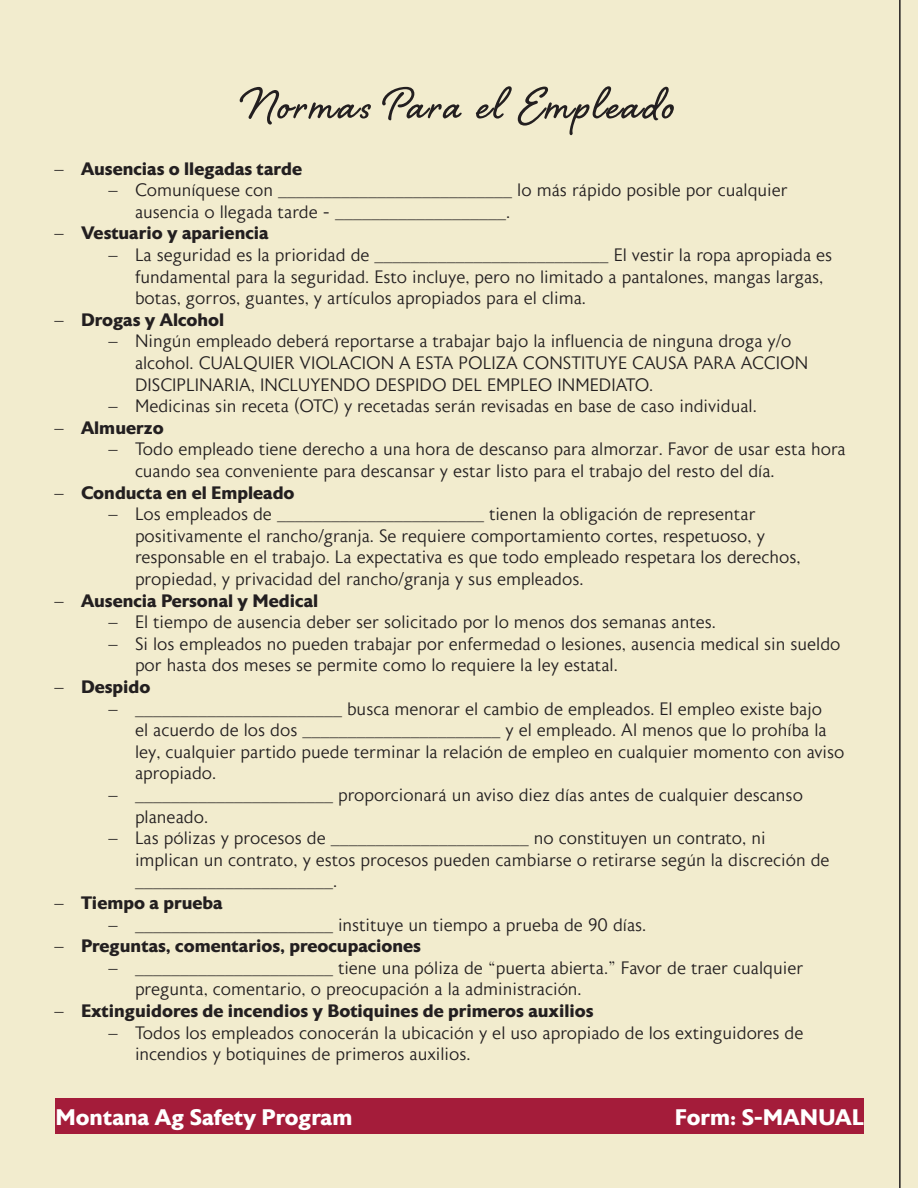
<style>
.page{position:relative;width:918px;height:1188px;background:#fff}
.page>*{position:absolute;margin:0;border:0;box-sizing:border-box;transform-origin:0 0}
.t1{font:700 57px "Shelby";letter-spacing:.05em;color:#231f20}
.t2{font:700 22.5px "Astoria Sans";color:#fff}
.t3{font:300 18px/21.6px "Astoria Sans";color:#231f20}
.t4{font:700 18px "Astoria Sans";color:#231f20}
</style>
<div class="page">
<div style="left:0;top:0;width:899px;height:1188px;background:#f2ecce"></div>
<div style="left:56px;top:1099px;width:808px;height:35px;background:#a41c3a"></div>
<svg style="left:899px;top:0;width:19px;height:1188px;background:#e1dbc0"></svg>
<svg style="left:54px;top:170px;width:14px;height:6px"></svg>
<svg style="left:108px;top:191px;width:14px;height:6px"></svg>
<svg style="left:54px;top:234px;width:14px;height:6px"></svg>
<svg style="left:108px;top:256px;width:14px;height:6px"></svg>
<svg style="left:54px;top:321px;width:14px;height:6px"></svg>
<svg style="left:108px;top:342px;width:14px;height:6px"></svg>
<svg style="left:108px;top:407px;width:14px;height:6px"></svg>
<svg style="left:54px;top:429px;width:14px;height:6px"></svg>
<svg style="left:108px;top:450px;width:14px;height:6px"></svg>
<svg style="left:54px;top:494px;width:14px;height:6px"></svg>
<svg style="left:108px;top:515px;width:14px;height:6px"></svg>
<svg style="left:54px;top:602px;width:14px;height:6px"></svg>
<svg style="left:108px;top:623px;width:14px;height:6px"></svg>
<svg style="left:108px;top:645px;width:14px;height:6px"></svg>
<svg style="left:54px;top:688px;width:14px;height:6px"></svg>
<svg style="left:108px;top:710px;width:14px;height:6px"></svg>
<svg style="left:108px;top:796px;width:14px;height:6px"></svg>
<svg style="left:108px;top:839px;width:14px;height:6px"></svg>
<svg style="left:54px;top:904px;width:14px;height:6px"></svg>
<svg style="left:108px;top:926px;width:14px;height:6px"></svg>
<svg style="left:54px;top:947px;width:14px;height:6px"></svg>
<svg style="left:108px;top:969px;width:14px;height:6px"></svg>
<svg style="left:54px;top:1012px;width:14px;height:6px"></svg>
<svg style="left:108px;top:1034px;width:14px;height:6px"></svg>
<p class="t1" style="left:243px;top:65px;width:434px">Normas Para el Empleado</p>
<p class="t4" style="left:81px;top:158px;width:223px">Ausencias o llegadas tarde</p>
<p class="t3" style="left:135px;top:180px;width:654px">Comuníquese con __________________________ lo más rápido posible por cualquier ausencia o llegada tarde - ___________________.</p>
<p class="t4" style="left:81px;top:223px;width:189px">Vestuario y apariencia</p>
<p class="t3" style="left:135px;top:245px;width:699px">La seguridad es la prioridad de __________________________ El vestir la ropa apropiada es fundamental para la seguridad. Esto incluye, pero no limitado a pantalones, mangas largas, botas, gorros, guantes, y artículos apropiados para el clima.</p>
<p class="t4" style="left:81px;top:309px;width:145px">Drogas y Alcohol</p>
<p class="t3" style="left:135px;top:331px;width:675px">Ningún empleado deberá reportarse a trabajar bajo la influencia de ninguna droga y/o alcohol. CUALQUIER VIOLACION A ESTA POLIZA CONSTITUYE CAUSA PARA ACCION<br>DISCIPLINARIA, INCLUYENDO DESPIDO DEL EMPLEO INMEDIATO.</p>
<p class="t3" style="left:135px;top:396px;width:623px">Medicinas sin receta (OTC) y recetadas serán revisadas en base de caso individual.</p>
<p class="t4" style="left:81px;top:417px;width:84px">Almuerzo</p>
<p class="t3" style="left:135px;top:439px;width:712px">Todo empleado tiene derecho a una hora de descanso para almorzar. Favor de usar esta hora cuando sea conveniente para descansar y estar listo para el trabajo del resto del día.</p>
<p class="t4" style="left:81px;top:482px;width:215px">Conducta en el Empleado</p>
<p class="t3" style="left:135px;top:504px;width:667px">Los empleados de _______________________ tienen la obligación de representar positivamente el rancho/granja. Se requiere comportamiento cortes, respetuoso, y responsable en el trabajo. La expectativa es que todo empleado respetara los derechos, propiedad, y privacidad del rancho/granja y sus empleados.</p>
<p class="t4" style="left:81px;top:590px;width:239px">Ausencia Personal y Medical</p>
<p class="t3" style="left:135px;top:612px;width:582px">El tiempo de ausencia deber ser solicitado por lo menos dos semanas antes.</p>
<p class="t3" style="left:135px;top:634px;width:707px">Si los empleados no pueden trabajar por enfermedad o lesiones, ausencia medical sin sueldo por hasta dos meses se permite como lo requiere la ley estatal.</p>
<p class="t4" style="left:81px;top:677px;width:71px">Despido</p>
<p class="t3" style="left:135px;top:698px;width:711px">_______________________ busca menorar el cambio de empleados. El empleo existe bajo<br>el acuerdo de los dos ______________________ y el empleado. Al menos que lo prohíba la ley, cualquier partido puede terminar la relación de empleo en cualquier momento con aviso apropiado.</p>
<p class="t3" style="left:135px;top:785px;width:669px">______________________ proporcionará un aviso diez días antes de cualquier descanso planeado.</p>
<p class="t3" style="left:135px;top:828px;width:696px">Las pólizas y procesos de ______________________ no constituyen un contrato, ni implican un contrato, y estos procesos pueden cambiarse o retirarse según la discreción de ______________________.</p>
<p class="t4" style="left:81px;top:893px;width:143px">Tiempo a prueba</p>
<p class="t3" style="left:135px;top:914px;width:513px">______________________ instituye un tiempo a prueba de 90 días.</p>
<p class="t4" style="left:81px;top:936px;width:342px">Preguntas, comentarios, preocupaciones</p>
<p class="t3" style="left:135px;top:958px;width:670px">______________________ tiene una póliza de “puerta abierta.” Favor de traer cualquier pregunta, comentario, o preocupación a la administración.</p>
<p class="t4" style="left:81px;top:1001px;width:514px">Extinguidores de incendios y Botiquines de primeros auxilios</p>
<p class="t3" style="left:135px;top:1022px;width:670px">Todos los empleados conocerán la ubicación y el uso apropiado de los extinguidores de incendios y botiquines de primeros auxilios.</p>
<p class="t2" style="left:56px;top:1104px;width:298px">Montana Ag Safety Program</p>
<p class="t2" style="left:675px;top:1104px;width:191px">Form: S-MANUAL</p>
</div>
